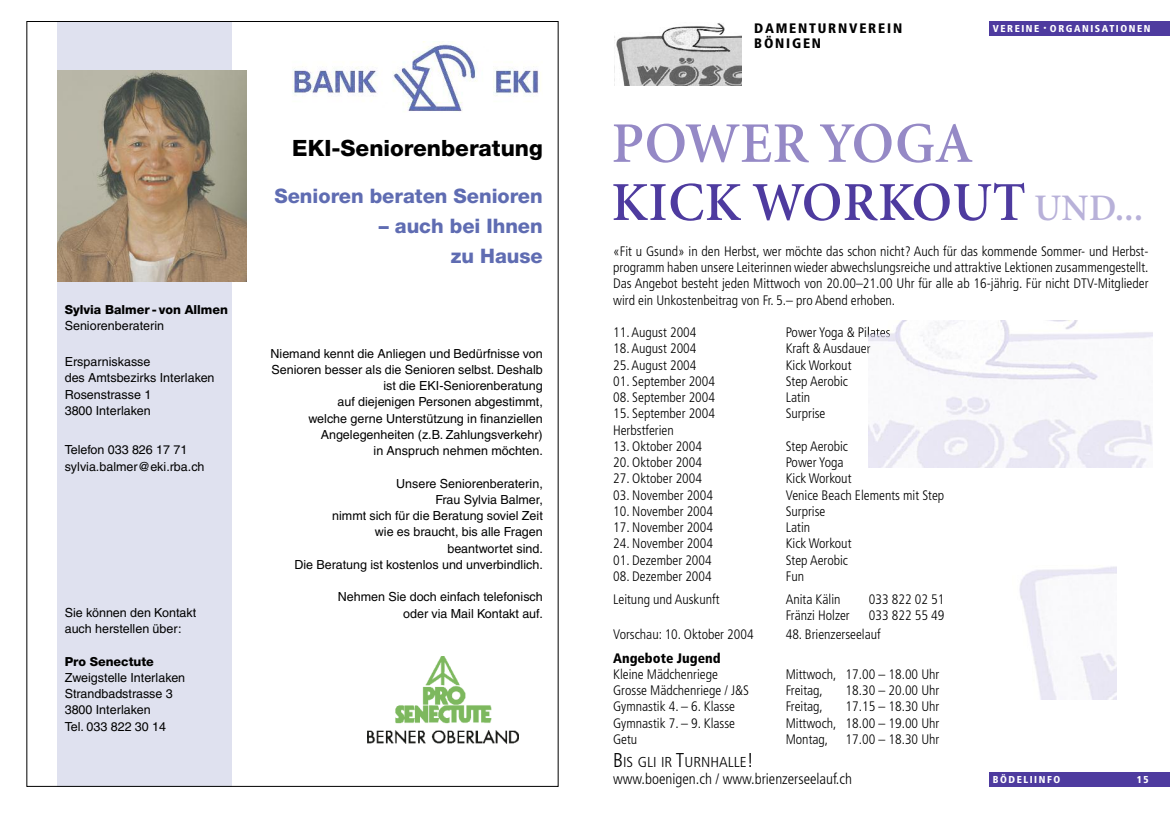
<style>
.page{position:relative;width:1170px;height:815px;background:#fff}
.page>*{position:absolute;margin:0;border:0;box-sizing:border-box;transform-origin:0 0}
.t1{font:600 57.5px "Minion";letter-spacing:.015em;color:#9589c6}
.t2{font:600 55px "Minion";letter-spacing:.015em;color:#4e3b9f}
.t3{font:800 22.5px "Helvetica Neue";color:#000}
.t4{font:800 20px/30px "Helvetica Neue";color:#5f6cb2;text-align:right}
.t5{font:300 condensed 15px "Frutiger";color:#000}
.t6{font:300 condensed 14.38px "Frutiger";color:#000;scale:1.08 1}
.t7{font:300 condensed 13.75px/16.2px "Frutiger";color:#000;text-align:justify}
.t8{font:900 condensed 13.75px/15px "Frutiger LT Std";letter-spacing:.13em;color:#000}
.t9{font:900 condensed 13.75px "Frutiger";color:#000}
.t10{font:12.5px/16.2px "Helvetica";color:#000}
.t11{font:800 12.5px "Helvetica Neue";color:#000}
.t12{font:900 condensed 10px "Frutiger";letter-spacing:.155em;color:#fff}
.s1{font-size:6.25px}
.s2{font-size:37.5px;color:#b8b1d9}
.s3{font-size:20px}
</style>
<div class="page">
<div style="left:989px;top:21px;width:180px;height:14px;background:#4e3b9f"></div>
<div style="left:989px;top:772px;width:180px;height:15px;background:#4e3b9f"></div>
<img style="left:868px;top:321px;width:284px;height:147px">
<img style="left:1019px;top:566px;width:97px;height:133px">
<img style="left:614px;top:23px;width:127px;height:62px">
<div style="left:57px;top:21px;width:175px;height:766px;background:#dfe1ef"></div>
<img style="left:58px;top:71px;width:188px;height:211px">
<img style="left:367px;top:657px;width:151px;height:86px">
<img style="left:292px;top:42px;width:247px;height:70px">
<p class="t11" style="left:65px;top:305px;width:165px">Sylvia Balmer - von Allmen</p>
<p class="t10" style="left:65px;top:319px;width:101px">Seniorenberaterin</p>
<p class="t10" style="left:65px;top:355px;width:151px">Ersparniskasse<br>des Amtsbezirks Interlaken<br>Rosenstrasse 1<br>3800 Interlaken</p>
<p class="t10" style="left:65px;top:443px;width:141px">Telefon 033 826 17 71 sylvia.balmer@eki.rba.ch</p>
<p class="t10" style="left:65px;top:606px;width:133px">Sie können den Kontakt auch herstellen über:</p>
<p class="t11" style="left:65px;top:657px;width:91px">Pro Senectute</p>
<p class="t10" style="left:65px;top:671px;width:122px">Zweigstelle Interlaken<br>Strandbadstrasse 3<br>3800 Interlaken<br>Tel. 033 822 30 14</p>
<h3 class="t3" style="left:292px;top:140px;width:252px">EKI-Seniorenberatung</h3>
<h3 class="t4" style="left:274px;top:182px;width:270px">Senioren beraten Senioren</h3>
<h3 class="t4" style="left:379px;top:212px;width:165px">– auch bei Ihnen zu Hause</h3>
<p class="t10" style="left:270px;top:346px;width:274px;text-align:right">Niemand kennt die Anliegen und Bedürfnisse von Senioren besser als die Senioren selbst. Deshalb ist die EKI-Seniorenberatung<br>auf diejenigen Personen abgestimmt,<br>welche gerne Unterstützung in finanziellen Angelegenheiten (z.B. Zahlungsverkehr)<br>in Anspruch nehmen möchten.</p>
<p class="t10" style="left:294px;top:476px;width:250px;text-align:right">Unsere Seniorenberaterin,<br>Frau Sylvia Balmer,<br>nimmt sich für die Beratung soviel Zeit<br>wie es braucht, bis alle Fragen<br>beantwortet sind.<br>Die Beratung ist kostenlos und unverbindlich.</p>
<p class="t10" style="left:338px;top:590px;width:206px;text-align:right">Nehmen Sie doch einfach telefonisch oder via Mail Kontakt auf.</p>
<p class="t8" style="left:754px;top:21px;width:149px">DAMENTURNVEREIN<br>BÖNIGEN</p>
<p class="t12" style="left:992px;top:24px;width:159px">VEREINE <span class="s1">•</span> ORGANISATIONEN</p>
<h1 class="t1" style="left:611px;top:121px;width:362px">POWER YOGA</h1>
<h2 class="t2" style="left:611px;top:181px;width:532px">KICK WORKOUT <span class="s2">UND...</span></h2>
<p class="t7" style="left:613px;top:244px;width:537px">«Fit u Gsund» in den Herbst, wer möchte das schon nicht? Auch für das kommende Sommer- und Herbst&shy;programm haben unsere Leiterinnen wieder abwechslungsreiche und attraktive Lektionen zusammengestellt.<br>Das Angebot besteht jeden Mittwoch von 20.00–21.00 Uhr für alle ab 16-jährig. Für nicht DTV-Mitglieder wird ein Unkostenbeitrag von Fr. 5.– pro Abend erhoben.</p>
<p class="t7" style="left:613px;top:325px;width:85px">11.August 2004</p>
<p class="t7" style="left:785px;top:325px;width:106px">Power Yoga &amp; Pilates</p>
<p class="t7" style="left:613px;top:342px;width:85px">18.August 2004</p>
<p class="t7" style="left:785px;top:342px;width:86px">Kraft &amp; Ausdauer</p>
<p class="t7" style="left:613px;top:358px;width:85px">25.August 2004</p>
<p class="t7" style="left:785px;top:358px;width:67px">Kick Workout</p>
<p class="t7" style="left:613px;top:374px;width:103px">01. September 2004</p>
<p class="t7" style="left:785px;top:374px;width:64px">Step Aerobic</p>
<p class="t7" style="left:613px;top:390px;width:103px">08. September 2004</p>
<p class="t7" style="left:785px;top:390px;width:26px">Latin</p>
<p class="t7" style="left:613px;top:407px;width:103px">15. September 2004</p>
<p class="t7" style="left:785px;top:407px;width:41px">Surprise</p>
<p class="t7" style="left:613px;top:423px;width:62px">Herbstferien</p>
<p class="t7" style="left:613px;top:439px;width:90px">13. Oktober 2004</p>
<p class="t7" style="left:785px;top:439px;width:64px">Step Aerobic</p>
<p class="t7" style="left:613px;top:455px;width:90px">20. Oktober 2004</p>
<p class="t7" style="left:785px;top:455px;width:59px">Power Yoga</p>
<p class="t7" style="left:613px;top:472px;width:90px">27. Oktober 2004</p>
<p class="t7" style="left:785px;top:472px;width:67px">Kick Workout</p>
<p class="t7" style="left:613px;top:488px;width:101px">03. November 2004</p>
<p class="t7" style="left:785px;top:488px;width:160px">Venice Beach Elements mit Step</p>
<p class="t7" style="left:613px;top:504px;width:101px">10. November 2004</p>
<p class="t7" style="left:785px;top:504px;width:41px">Surprise</p>
<p class="t7" style="left:613px;top:520px;width:101px">17. November 2004</p>
<p class="t7" style="left:785px;top:520px;width:26px">Latin</p>
<p class="t7" style="left:613px;top:537px;width:101px">24. November 2004</p>
<p class="t7" style="left:785px;top:537px;width:67px">Kick Workout</p>
<p class="t7" style="left:613px;top:553px;width:100px">01. Dezember 2004</p>
<p class="t7" style="left:785px;top:553px;width:64px">Step Aerobic</p>
<p class="t7" style="left:613px;top:569px;width:100px">08. Dezember 2004</p>
<p class="t7" style="left:785px;top:569px;width:20px">Fun</p>
<p class="t7" style="left:613px;top:592px;width:108px">Leitung und Auskunft</p>
<p class="t7" style="left:785px;top:592px;width:56px">Anita Kälin</p>
<p class="t7" style="left:868px;top:592px;width:77px">033 822 02 51</p>
<p class="t7" style="left:785px;top:609px;width:65px">Fränzi Holzer</p>
<p class="t7" style="left:868px;top:609px;width:77px">033 822 55 49</p>
<p class="t7" style="left:613px;top:627px;width:142px">Vorschau: 10. Oktober 2004</p>
<p class="t7" style="left:785px;top:627px;width:96px">48. Brienzerseelauf</p>
<p class="t9" style="left:613px;top:652px;width:109px">Angebote Jugend</p>
<p class="t7" style="left:613px;top:667px;width:106px">Kleine Mädchenriege</p>
<p class="t7" style="left:785px;top:667px;width:155px">Mittwoch, 17.00 – 18.00 Uhr</p>
<p class="t7" style="left:613px;top:683px;width:137px">Grosse Mädchenriege / J&amp;S</p>
<p class="t7" style="left:785px;top:683px;width:39px">Freitag,</p>
<p class="t7" style="left:845px;top:683px;width:95px">18.30 – 20.00 Uhr</p>
<p class="t7" style="left:613px;top:699px;width:123px">Gymnastik 4. – 6. Klasse</p>
<p class="t7" style="left:785px;top:699px;width:39px">Freitag,</p>
<p class="t7" style="left:845px;top:699px;width:95px">17.15 – 18.30 Uhr</p>
<p class="t7" style="left:613px;top:716px;width:123px">Gymnastik 7. – 9. Klasse</p>
<p class="t7" style="left:785px;top:716px;width:155px">Mittwoch, 18.00 – 19.00 Uhr</p>
<p class="t7" style="left:613px;top:732px;width:26px">Getu</p>
<p class="t7" style="left:785px;top:732px;width:44px">Montag,</p>
<p class="t7" style="left:845px;top:732px;width:95px">17.00 – 18.30 Uhr</p>
<p class="t6" style="left:613px;top:756px;width:132px"><span class="s3">B</span>IS GLI IR <span class="s3">T</span>URNHALLE<span class="s3">!</span></p>
<p class="t5" style="left:613px;top:773px;width:240px">www.boenigen.ch / www.brienzerseelauf.ch</p>
<p class="t12" style="left:992px;top:775px;width:69px">BÖDELIINFO</p>
<p class="t12" style="left:1136px;top:775px;width:13px">15</p>
</div>
